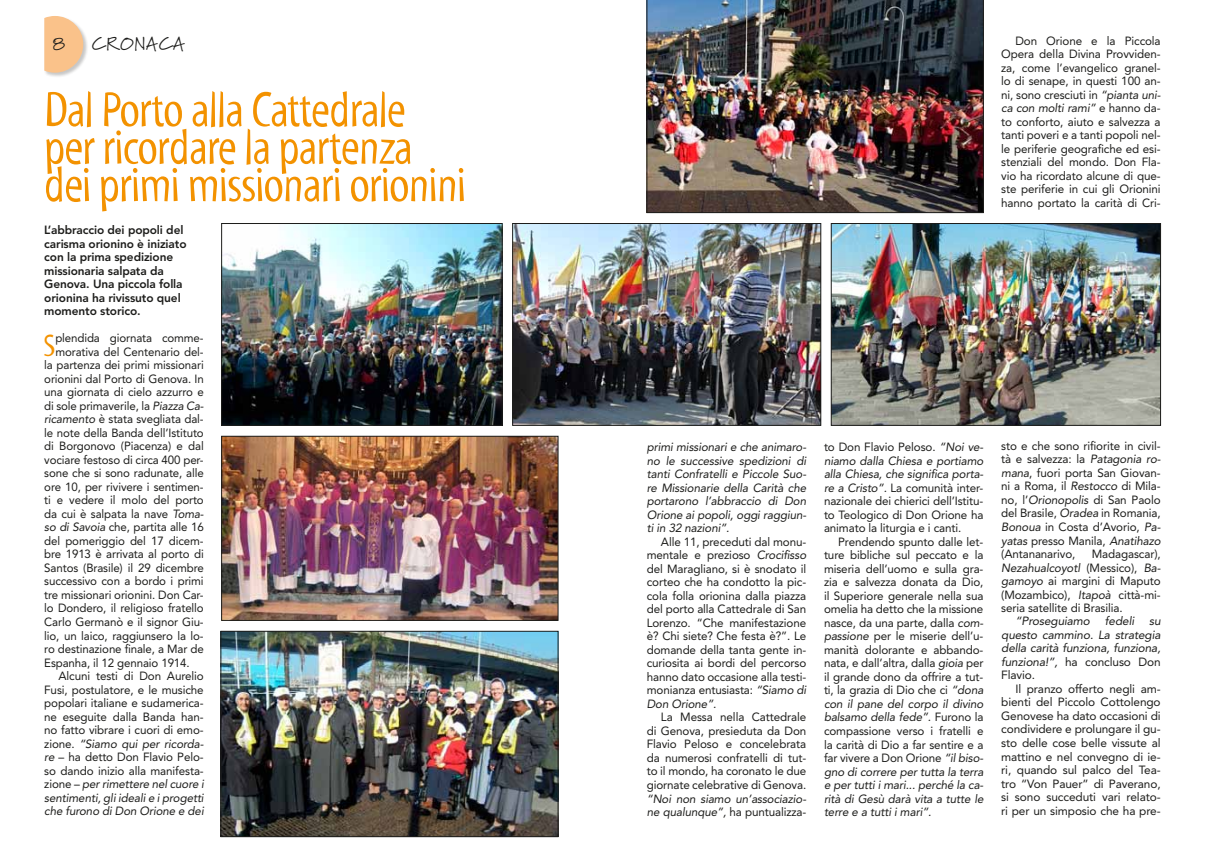
<style>
.page{position:relative;width:1205px;height:851px;background:#fff}
.page>*{position:absolute;margin:0;border:0;box-sizing:border-box;transform-origin:0 0}
.t1{font:50px/37.5px "Myriad Tilt";letter-spacing:-.02em;color:#f39200}
.t2{font:31.5px "Myriad Tilt";color:#f39200}
.t3{font:18.75px "Marydale";letter-spacing:.05em;color:#1d1d1b}
.t4{font:11.88px/13.5px "Avenir";letter-spacing:-.01em;color:#1d1d1b;text-align:justify}
.t5{font:italic 11.88px/13.5px "Avenir";letter-spacing:-.01em;color:#1d1d1b;text-align:justify}
.t6{font:800 11.88px/13.5px "Avenir";letter-spacing:-.01em;color:#1d1d1b}
.s1{font-style:italic}
.s2{font-style:normal}
</style>
<div class="page">
<div style="left:44px;top:15px;width:45px;height:63px;background:#1d1d1b;opacity:.25"></div>
<svg style="left:44px;top:16px;width:39px;height:57px;background:#f7c99a"></svg>
<img style="left:223px;top:225px;width:277px;height:198px">
<div style="left:221px;top:223px;width:281px;height:202px;border:1px solid #1d1d1b"></div>
<img style="left:223px;top:438px;width:333px;height:180px">
<div style="left:221px;top:436px;width:337px;height:184px;border:1px solid #1d1d1b"></div>
<img style="left:514px;top:225px;width:305px;height:198px">
<div style="left:512px;top:223px;width:309px;height:202px;border:1px solid #1d1d1b"></div>
<img style="left:223px;top:633px;width:333px;height:201px">
<div style="left:221px;top:631px;width:337px;height:205px;border:1px solid #1d1d1b"></div>
<img style="left:833px;top:225px;width:325px;height:198px">
<div style="left:831px;top:223px;width:329px;height:202px;border:1px solid #1d1d1b"></div>
<img style="left:647px;top:0;width:336px;height:213px">
<h3 class="t3" style="left:53px;top:33px;width:13px">8</h3>
<h3 class="t3" style="left:92px;top:33px;width:94px">CRONACA</h3>
<h1 class="t1" style="left:44px;top:92px;width:423px">Dal Porto alla Cattedrale per ricordare la partenza dei primi missionari orionini</h1>
<p class="t6" style="left:44px;top:223px;width:144px">L’abbraccio dei popoli del carisma orionino è iniziato con la prima spedizione missionaria salpata da<br>Genova. Una piccola folla orionina ha rivissuto quel momento storico.</p>
<h2 class="t2" style="left:43px;top:328px;width:13px">S</h2>
<p class="t4" style="left:55px;top:331px;width:150px">plendida giornata comme-</p>
<p class="t4" style="left:55px;top:345px;width:150px">morativa del Centenario del-</p>
<p class="t4" style="left:44px;top:358px;width:161px">la partenza dei primi missionari</p>
<p class="t4" style="left:44px;top:372px;width:161px">orionini dal Porto di Genova. In</p>
<p class="t4" style="left:44px;top:385px;width:161px">una giornata di cielo azzurro e</p>
<p class="t4" style="left:44px;top:399px;width:161px">di sole primaverile, la <span class="s1">Piazza Ca-</span></p>
<p class="t4" style="left:44px;top:412px;width:161px"><span class="s1">ricamento</span> è stata svegliata dal-</p>
<p class="t4" style="left:44px;top:426px;width:161px">le note della Banda dell’Istituto</p>
<p class="t4" style="left:44px;top:439px;width:161px">di Borgonovo (Piacenza) e dal</p>
<p class="t4" style="left:44px;top:453px;width:161px">vociare festoso di circa 400 per-</p>
<p class="t4" style="left:44px;top:466px;width:161px">sone che si sono radunate, alle</p>
<p class="t4" style="left:44px;top:480px;width:161px">ore 10, per rivivere i sentimen-</p>
<p class="t4" style="left:44px;top:493px;width:161px">ti e vedere il molo del porto</p>
<p class="t4" style="left:44px;top:507px;width:161px">da cui è salpata la nave <span class="s1">Toma-</span></p>
<p class="t4" style="left:44px;top:520px;width:161px"><span class="s1">so di Savoia</span> che, partita alle 16</p>
<p class="t4" style="left:44px;top:534px;width:161px">del pomeriggio del 17 dicem-</p>
<p class="t4" style="left:44px;top:547px;width:161px">bre 1913 è arrivata al porto di</p>
<p class="t4" style="left:44px;top:561px;width:161px">Santos (Brasile) il 29 dicembre</p>
<p class="t4" style="left:44px;top:574px;width:161px">successivo con a bordo i primi</p>
<p class="t4" style="left:44px;top:588px;width:161px">tre missionari orionini. Don Car-</p>
<p class="t4" style="left:44px;top:601px;width:161px">lo Dondero, il religioso fratello</p>
<p class="t4" style="left:44px;top:615px;width:161px">Carlo Germanò e il signor Giu-</p>
<p class="t4" style="left:44px;top:628px;width:161px">lio, un laico, raggiunsero la lo-</p>
<p class="t4" style="left:44px;top:642px;width:161px">ro destinazione finale, a Mar de</p>
<p class="t4" style="left:44px;top:655px;width:147px">Espanha, il 12 gennaio 1914.</p>
<p class="t4" style="left:58px;top:669px;width:147px">Alcuni testi di Don Aurelio</p>
<p class="t4" style="left:44px;top:682px;width:161px">Fusi, postulatore, e le musiche</p>
<p class="t4" style="left:44px;top:696px;width:161px">popolari italiane e sudamerica-</p>
<p class="t4" style="left:44px;top:709px;width:161px">ne eseguite dalla Banda han-</p>
<p class="t4" style="left:44px;top:723px;width:161px">no fatto vibrare i cuori di emo-</p>
<p class="t5" style="left:44px;top:736px;width:161px"><span class="s2">zione.</span> “Siamo qui per ricorda-</p>
<p class="t4" style="left:44px;top:750px;width:161px"><span class="s1">re</span> – ha detto Don Flavio Pelo-</p>
<p class="t4" style="left:44px;top:763px;width:161px">so dando inizio alla manifesta-</p>
<p class="t5" style="left:44px;top:777px;width:161px"><span class="s2">zione –</span> per rimettere nel cuore i</p>
<p class="t5" style="left:44px;top:790px;width:161px">sentimenti, gli ideali e i progetti</p>
<p class="t5" style="left:44px;top:804px;width:161px">che furono di Don Orione e dei</p>
<p class="t4" style="left:1001px;top:34px;width:161px;text-indent:14px">Don Orione e la Piccola Opera della Divina Provviden&shy;za, come l’evangelico granel&shy;lo di senape, in questi 100 an&shy;ni, sono cresciuti in <span class="s1">“pianta uni&shy;ca con molti rami”</span> e hanno da&shy;to conforto, aiuto e salvezza a tanti poveri e a tanti popoli nel&shy;le periferie geografiche ed esi&shy;stenziali del mondo. Don Fla&shy;vio ha ricordato alcune di que&shy;ste periferie in cui gli Orionini hanno portato la carità di Cri-</p>
<p class="t5" style="left:647px;top:440px;width:161px">primi missionari e che animaro&shy;no le successive spedizioni di tanti Confratelli e Piccole Suo&shy;re Missionarie della Carità che portarono l’abbraccio di Don Orione ai popoli, oggi raggiun&shy;ti in 32 nazioni”.</p>
<p class="t4" style="left:647px;top:535px;width:161px;text-indent:14px">Alle 11, preceduti dal monu&shy;mentale e prezioso <span class="s1">Crocifisso </span>del Maragliano, si è snodato il corteo che ha condotto la pic&shy;cola folla orionina dalla piazza del porto alla Cattedrale di San Lorenzo. “Che manifestazione è? Chi siete? Che festa è?”. Le domande della tanta gente in&shy;curiosita ai bordi del percorso hanno dato occasione alla testi&shy;monianza entusiasta: <span class="s1">“Siamo di Don Orione”.</span></p>
<p class="t4" style="left:647px;top:710px;width:161px;text-indent:14px">La Messa nella Cattedrale di Genova, presieduta da Don Flavio Peloso e concelebrata da numerosi confratelli di tut&shy;to il mondo, ha coronato le due giornate celebrative di Genova.</p>
<p class="t5" style="left:647px;top:791px;width:161px">“Noi non siamo un’associazio&shy;ne qualunque”, <span class="s2">ha puntualizza-</span></p>
<p class="t4" style="left:824px;top:440px;width:161px">to Don Flavio Peloso. <span class="s1">“Noi ve&shy;niamo dalla Chiesa e portiamo alla Chiesa, che significa porta&shy;re a Cristo”.</span> La comunità inter&shy;nazionale dei chierici dell’Istitu&shy;to Teologico di Don Orione ha animato la liturgia e i canti.</p>
<p class="t4" style="left:824px;top:535px;width:161px;text-indent:14px">Prendendo spunto dalle let&shy;ture bibliche sul peccato e la miseria dell’uomo e sulla gra&shy;zia e salvezza donata da Dio, il Superiore generale nella sua omelia ha detto che la missione nasce, da una parte, dalla <span class="s1">com&shy;passione</span> per le miserie dell’u&shy;manità dolorante e abbando&shy;nata, e dall’altra, dalla <span class="s1">gioia</span> per il grande dono da offrire a tut&shy;ti, la grazia di Dio che ci <span class="s1">“dona con il pane del corpo il divino balsamo della fede”.</span> Furono la compassione verso i fratelli e la carità di Dio a far sentire e a far vivere a Don Orione <span class="s1">“il biso&shy;gno di correre per tutta la terra e per tutti i mari... perché la ca&shy;rità di Gesù darà vita a tutte le terre e a tutti i mari”.</span></p>
<p class="t4" style="left:1001px;top:439px;width:161px">sto e che sono rifiorite in civil&shy;tà e salvezza: la <span class="s1">Patagonia ro&shy;mana</span>, fuori porta San Giovan&shy;ni a Roma, il <span class="s1">Restocco</span> di Mila&shy;no, l’<span class="s1">Orionopolis</span> di San Paolo del Brasile, <span class="s1">Oradea</span> in Romania, <span class="s1">Bonoua</span> in Costa d’Avorio, <span class="s1">Pa&shy;yatas</span> presso Manila, <span class="s1">Anatihazo </span>(Antananarivo,</p>
<p class="t4" style="left:1001px;top:547px;width:161px;text-indent:91px">Madagascar), <span class="s1">Nezahualcoyotl</span> (Messico), <span class="s1">Ba&shy;gamoyo</span> ai margini di Maputo (Mozambico), <span class="s1">Itapoà</span> città-mi&shy;seria satellite di Brasilia.</p>
<p class="t5" style="left:1015px;top:614px;width:76px">“Proseguiamo</p>
<p class="t5" style="left:1105px;top:614px;width:31px">fedeli</p>
<p class="t5" style="left:1001px;top:614px;width:161px;text-indent:148px">su questo cammino. La strategia della carità funziona, funziona, funziona!”, <span class="s2">ha concluso Don Flavio.</span></p>
<p class="t4" style="left:1001px;top:682px;width:161px;text-indent:14px">Il pranzo offerto negli am&shy;bienti del Piccolo Cottolengo Genovese ha dato occasioni di condividere e prolungare il gu&shy;sto delle cose belle vissute al mattino e nel convegno di ie&shy;ri, quando sul palco del Tea&shy;tro “Von Pauer” di Paverano, si sono succeduti vari relato&shy;ri per un simposio che ha pre-</p>
</div>
